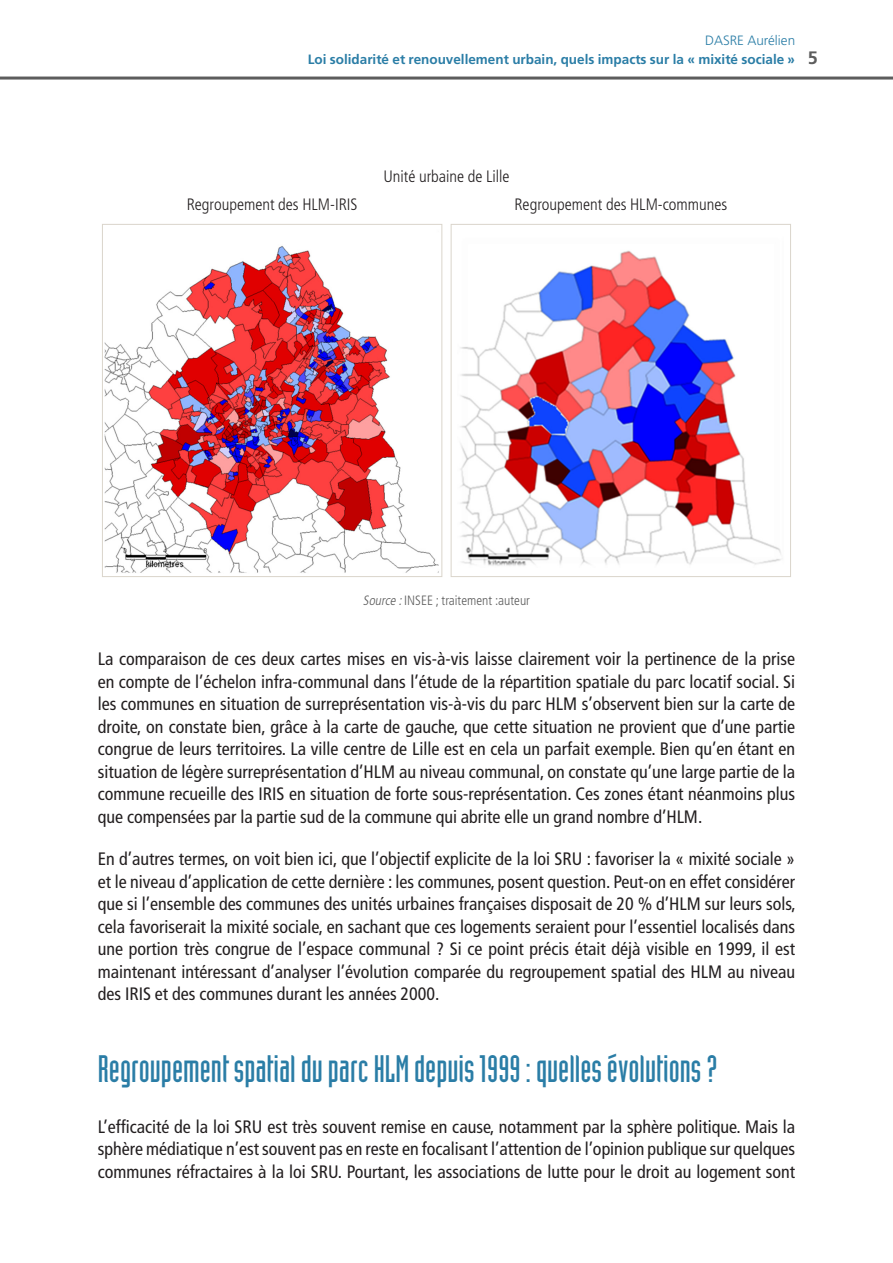
<style>
.page{position:relative;width:893px;height:1263px;background:#fff}
.page>*{position:absolute;margin:0;border:0;box-sizing:border-box;transform-origin:0 0}
.T1{font:37.5px "Industria Solid";color:#2a7da6}
.Texte_courant{font:condensed 18px/22.5px "Frutiger LT Std";color:#231f20;text-align:justify}
.t1{font:700 18px "Frutiger LT Std";color:#5d5d5d}
.Tab_Fig_Titre_sans_n{font:300 condensed 16.5px "Frutiger LT Std";color:#231f20}
.t2{font:700 13.5px "Frutiger LT Std";color:#2a7da6}
.Fig_Source{font:300 condensed 13.5px "Frutiger LT Std";color:#5d5d5d}
.t3{font:300 13.5px "Frutiger LT Std";color:#2a7da6}
.s1{font-style:italic}
</style>
<div class="page">
<hr style="left:0;top:77px;width:893px;height:3px;background:#5d5d5d">
<img style="left:105px;top:246px;width:334px;height:327px">
<div style="left:102px;top:224px;width:340px;height:353px;border:1px solid #dad5cb"></div>
<img style="left:460px;top:250px;width:321px;height:316px">
<div style="left:451px;top:224px;width:340px;height:353px;border:1px solid #dad5cb"></div>
<p class="t3" style="left:705px;top:33px;width:92px">DASRE Aurélien</p>
<p class="t2" style="left:308px;top:51px;width:489px">Loi solidarité et renouvellement urbain, quels impacts sur la « mixité sociale »</p>
<p class="t1" style="left:808px;top:47px;width:12px">5</p>
<p class="Tab_Fig_Titre_sans_n" style="left:383px;top:167px;width:128px">Unité urbaine de Lille</p>
<p class="Tab_Fig_Titre_sans_n" style="left:187px;top:195px;width:172px">Regroupement des HLM-IRIS</p>
<p class="Tab_Fig_Titre_sans_n" style="left:514px;top:195px;width:214px">Regroupement des HLM-communes</p>
<p class="Fig_Source" style="left:363px;top:593px;width:169px"><span class="s1">Source :</span>INSEE ; traitement :auteur</p>
<p class="Texte_courant" style="left:98px;top:648px;width:699px">La comparaison de ces deux cartes mises en vis-à-vis laisse clairement voir la pertinence de la prise en compte de l’échelon infra-communal dans l’étude de la répartition spatiale du parc locatif social. Si les communes en situation de surreprésentation vis-à-vis du parc HLM s’observent bien sur la carte de droite, on constate bien, grâce à la carte de gauche, que cette situation ne provient que d’une partie congrue de leurs territoires. La ville centre de Lille est en cela un parfait exemple. Bien qu’en étant en situation de légère surreprésentation d’HLM au niveau communal, on constate qu’une large partie de la commune recueille des IRIS en situation de forte sous-représentation. Ces zones étant néanmoins plus que compensées par la partie sud de la commune qui abrite elle un grand nombre d’HLM.</p>
<p class="Texte_courant" style="left:98px;top:848px;width:699px">En d’autres termes, on voit bien ici, que l’objectif explicite de la loi SRU : favoriser la « mixité sociale » et le niveau d’application de cette dernière : les communes, posent question. Peut-on en effet considérer que si l’ensemble des communes des unités urbaines françaises disposait de 20 % d’HLM sur leurs sols, cela favoriserait la mixité sociale, en sachant que ces logements seraient pour l’essentiel localisés dans une portion très congrue de l’espace communal ? Si ce point précis était déjà visible en 1999, il est maintenant intéressant d’analyser l’évolution comparée du regroupement spatial des HLM au niveau des IRIS et des communes durant les années 2000.</p>
<p class="T1" style="left:98px;top:1048px;width:621px">Regroupement spatial du parc HLM depuis 1999: quelles évolutions?</p>
<p class="Texte_courant" style="left:98px;top:1115px;width:699px">L’efficacité de la loi SRU est très souvent remise en cause, notamment par la sphère politique. Mais la sphère médiatique n’est souvent pas en reste en focalisant l’attention de l’opinion publique sur quelques communes réfractaires à la loi SRU. Pourtant, les associations de lutte pour le droit au logement sont</p>
</div>
